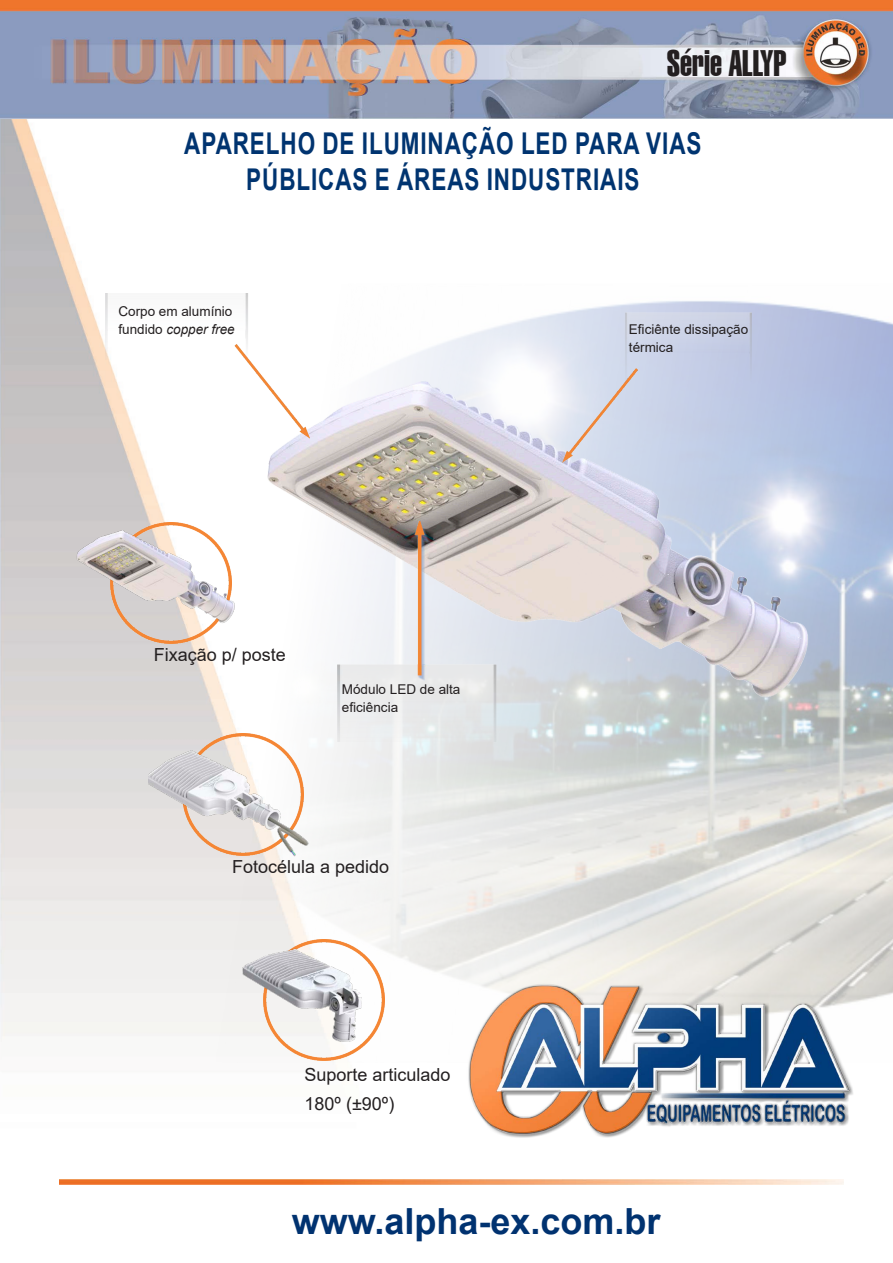
<style>
.page{position:relative;width:893px;height:1263px;background:#fff}
.page>*{position:absolute;margin:0;border:0;box-sizing:border-box;transform-origin:0 0}
.t1{font:700 36px "Arial";color:#003270}
.t2{font:36px "Helvetica LT Extra Compressed";color:#231f20}
.t3{font:700 30px/36px "Arial";letter-spacing:.04em;color:#003470;text-align:center;scale:.75 1}
.t4{font:18px/28.5px "Arial";color:#231f20}
.t5{font:13.5px/18px "Arial";color:#231f20}
.s1{font-style:italic}
</style>
<div class="page">
<img style="left:0;top:0;width:893px;height:118px">
<img style="left:60px;top:1180px;width:784px;height:4px">
<img style="left:102px;top:301px;width:791px;height:762px">
<img style="left:255px;top:347px;width:570px;height:390px">
<img style="left:111px;top:631px;width:121px;height:13px">
<img style="left:183px;top:734px;width:121px;height:16px">
<img style="left:263px;top:939px;width:122px;height:121px">
<img style="left:562px;top:312px;width:189px;height:150px">
<img style="left:105px;top:293px;width:205px;height:145px">
<img style="left:337px;top:521px;width:160px;height:221px">
<img style="left:149px;top:750px;width:163px;height:107px">
<img style="left:240px;top:938px;width:127px;height:106px">
<img style="left:461px;top:973px;width:396px;height:165px">
<img style="left:74px;top:520px;width:166px;height:111px">
<p class="t2" style="left:667px;top:41px;width:121px">Série ALLYP</p>
<p class="t3" style="left:184px;top:126px;width:691px">APARELHO DE ILUMINAÇÃO LED PARA VIAS<br>PÚBLICAS E ÁREAS INDUSTRIAIS</p>
<p class="t5" style="left:118px;top:302px;width:118px">Corpo em alumínio fundido <span class="s1">copper free</span></p>
<p class="t4" style="left:154px;top:641px;width:134px">Fixação p/ poste</p>
<p class="t5" style="left:342px;top:680px;width:120px">Módulo LED de alta eficiência</p>
<p class="t4" style="left:232px;top:852px;width:159px">Fotocélula a pedido</p>
<p class="t4" style="left:304px;top:1061px;width:148px">Suporte articulado<br>180º (±90º)</p>
<p class="t5" style="left:629px;top:320px;width:121px">Eficiênte dissipação térmica</p>
<h1 class="t1" style="left:292px;top:1196px;width:370px">www.alpha-ex.com.br</h1>
</div>
